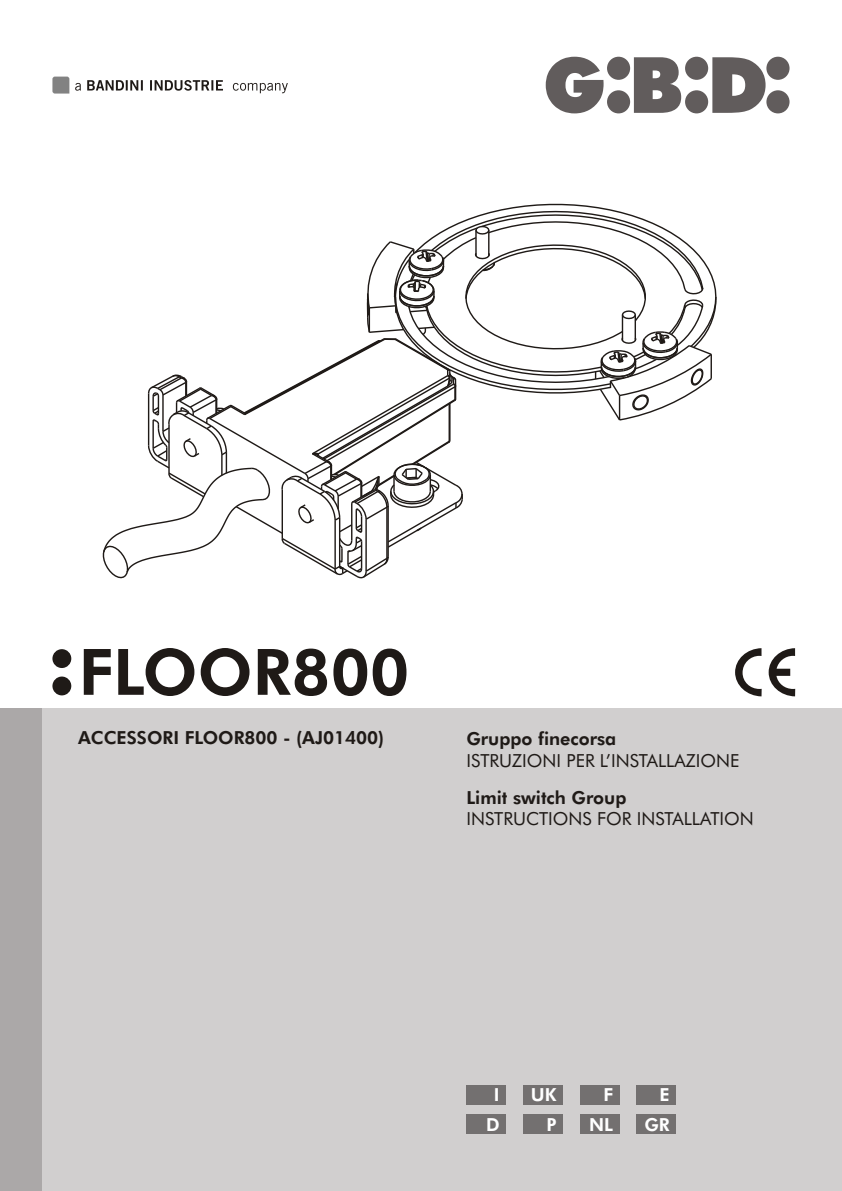
<style>
.page{position:relative;width:842px;height:1191px;background:#fff}
.page>*{position:absolute;margin:0;border:0;box-sizing:border-box;transform-origin:0 0}
.t1{font:800 64px "Futura BT";color:#1f1a17}
.t2{font:800 18px "Futura BT";color:#1f1a17}
.t3{font:18px "Futura BT";color:#1f1a17}
.t4{font:800 18px/29.8px "Futura BT";color:#fff;text-align:right}
</style>
<div class="page">
<div style="left:0;top:709px;width:842px;height:482px;background:#d1cfcf"></div>
<svg style="left:546px;top:57px;width:243px;height:56px"></svg>
<svg style="left:52px;top:649px;width:19px;height:46px"></svg>
<svg style="left:75px;top:80px;width:213px;height:13px"></svg>
<svg style="left:52px;top:77px;width:17px;height:17px"></svg>
<svg style="left:735px;top:648px;width:27px;height:48px"></svg>
<svg style="left:769px;top:648px;width:26px;height:48px"></svg>
<div style="left:0;top:709px;width:41px;height:482px;background:#aba8a8"></div>
<div style="left:466px;top:1084px;width:40px;height:20px;background:#737070"></div>
<div style="left:466px;top:1114px;width:40px;height:20px;background:#737070"></div>
<div style="left:523px;top:1084px;width:40px;height:20px;background:#737070"></div>
<div style="left:523px;top:1114px;width:40px;height:20px;background:#737070"></div>
<div style="left:580px;top:1084px;width:39px;height:20px;background:#737070"></div>
<div style="left:580px;top:1114px;width:39px;height:20px;background:#737070"></div>
<div style="left:636px;top:1084px;width:40px;height:20px;background:#737070"></div>
<div style="left:636px;top:1114px;width:40px;height:20px;background:#737070"></div>
<svg style="left:498px;top:203px;width:115px;height:7px"></svg>
<svg style="left:102px;top:210px;width:615px;height:369px"></svg>
<h1 class="t1" style="left:79px;top:646px;width:332px">FLOOR800</h1>
<p class="t2" style="left:78px;top:730px;width:308px">ACCESSORI FLOOR800 - (AJ01400)</p>
<p class="t2" style="left:466px;top:731px;width:151px">Gruppo finecorsa</p>
<p class="t3" style="left:466px;top:753px;width:275px">ISTRUZIONI PER L’INSTALLAZIONE</p>
<p class="t2" style="left:466px;top:790px;width:162px">Limit switch Group</p>
<p class="t3" style="left:466px;top:811px;width:289px">INSTRUCTIONS FOR INSTALLATION</p>
<p class="t4" style="left:486px;top:1081px;width:15px;text-align:center">I<br>D</p>
<p class="t4" style="left:531px;top:1081px;width:27px">UK<br>P</p>
<p class="t4" style="left:589px;top:1081px;width:25px">F<br>NL</p>
<p class="t4" style="left:644px;top:1081px;width:27px">E<br>GR</p>
</div>
